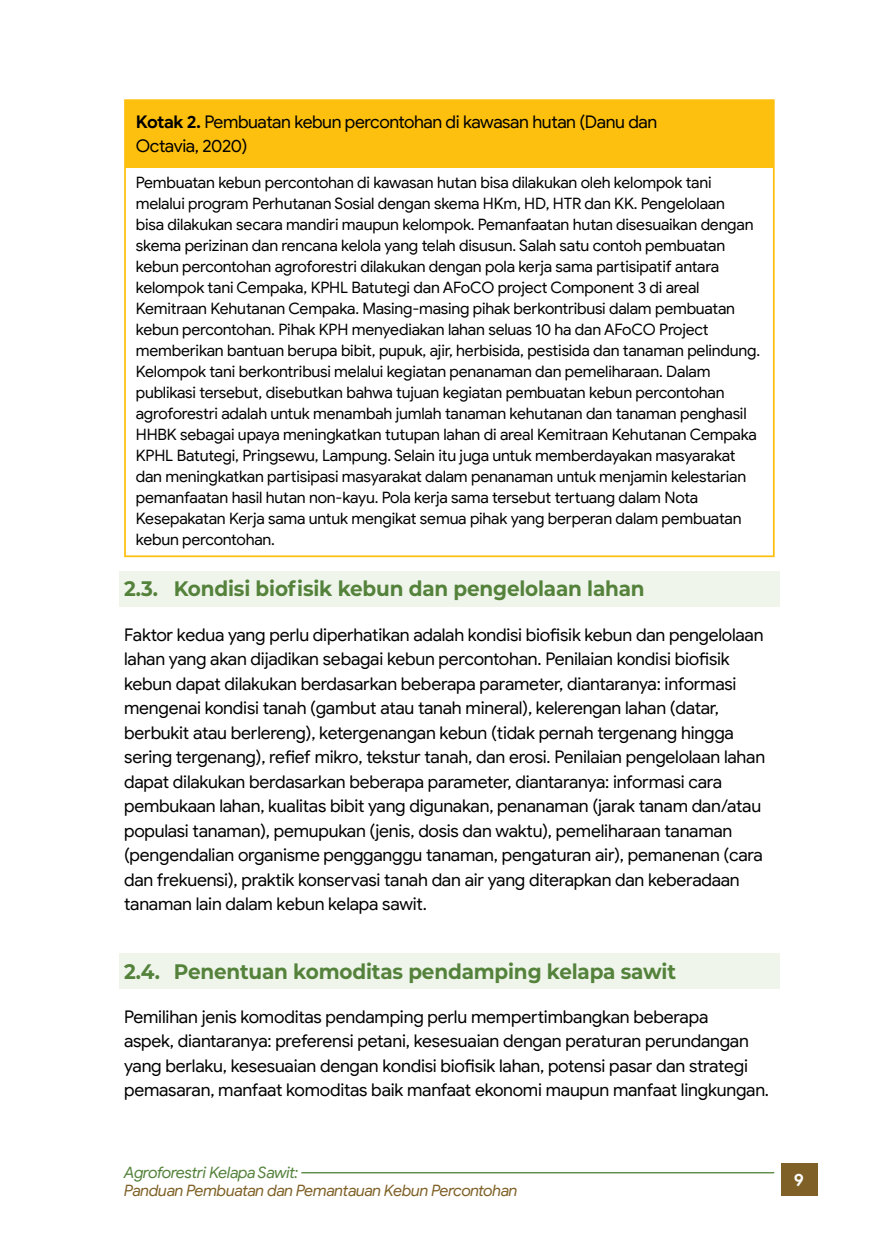
<style>
.page{position:relative;width:874px;height:1241px;background:#fff}
.page>*{position:absolute;margin:0;border:0;box-sizing:border-box;transform-origin:0 0}
.t1{font:700 21px "Montserrat";letter-spacing:-.01em;color:#54823b;scale:.95 1}
.t2{font:17.5px/24.5px "Google Sans";letter-spacing:-.01em;color:#000}
.t3{font:700 17.5px "Google Sans";color:#fff}
.t4{font:15.75px/21px "Google Sans";letter-spacing:-.01em;color:#000}
.t5{font:italic 15.75px "Google Sans";letter-spacing:-.025em;color:#7f6127}
.t6{font:italic 15.75px "Google Sans";letter-spacing:-.025em;color:#54823b}
.s1{font-weight:700}
</style>
<div class="page">
<hr style="left:301px;top:1171px;width:472px;height:2px;background:#54823b">
<div style="left:780px;top:1162px;width:37px;height:33px;background:#7f6127"></div>
<div style="left:119px;top:570px;width:660px;height:36px;background:#eff5eb"></div>
<div style="left:119px;top:953px;width:660px;height:35px;background:#eff5eb"></div>
<div style="left:126px;top:101px;width:646px;height:66px;background:#fec00f"></div>
<div style="left:124px;top:99px;width:650px;height:458px;border:2px solid #fec00f"></div>
<p class="t2" style="left:136px;top:109px;width:522px"><span class="s1">Kotak 2.</span> Pembuatan kebun percontohan di kawasan hutan (Danu dan<br>Octavia, 2020)</p>
<p class="t4" style="left:136px;top:172px;width:625px">Pembuatan kebun percontohan di kawasan hutan bisa dilakukan oleh kelompok tani melalui program Perhutanan Sosial dengan skema HKm, HD, HTR dan KK. Pengelolaan<br>bisa dilakukan secara mandiri maupun kelompok. Pemanfaatan hutan disesuaikan dengan skema perizinan dan rencana kelola yang telah disusun. Salah satu contoh pembuatan kebun percontohan agroforestri dilakukan dengan pola kerja sama partisipatif antara kelompok tani Cempaka, KPHL Batutegi dan AFoCO project Component 3 di areal Kemitraan Kehutanan Cempaka. Masing-masing pihak berkontribusi dalam pembuatan kebun percontohan. Pihak KPH menyediakan lahan seluas 10 ha dan AFoCO Project memberikan bantuan berupa bibit, pupuk, ajir, herbisida, pestisida dan tanaman pelindung.<br>Kelompok tani berkontribusi melalui kegiatan penanaman dan pemeliharaan. Dalam publikasi tersebut, disebutkan bahwa tujuan kegiatan pembuatan kebun percontohan agroforestri adalah untuk menambah jumlah tanaman kehutanan dan tanaman penghasil HHBK sebagai upaya meningkatkan tutupan lahan di areal Kemitraan Kehutanan Cempaka KPHL Batutegi, Pringsewu, Lampung. Selain itu juga untuk memberdayakan masyarakat dan meningkatkan partisipasi masyarakat dalam penanaman untuk menjamin kelestarian pemanfaatan hasil hutan non-kayu. Pola kerja sama tersebut tertuang dalam Nota Kesepakatan Kerja sama untuk mengikat semua pihak yang berperan dalam pembuatan kebun percontohan.</p>
<h1 class="t1" style="left:124px;top:573px;width:549px">2.3. Kondisi biofisik kebun dan pengelolaan lahan</h1>
<p class="t2" style="left:124px;top:622px;width:642px">Faktor kedua yang perlu diperhatikan adalah kondisi biofisik kebun dan pengelolaan lahan yang akan dijadikan sebagai kebun percontohan. Penilaian kondisi biofisik kebun dapat dilakukan berdasarkan beberapa parameter, diantaranya: informasi mengenai kondisi tanah (gambut atau tanah mineral), kelerengan lahan (datar, berbukit atau berlereng), ketergenangan kebun (tidak pernah tergenang hingga sering tergenang), refief mikro, tekstur tanah, dan erosi. Penilaian pengelolaan lahan dapat dilakukan berdasarkan beberapa parameter, diantaranya: informasi cara pembukaan lahan, kualitas bibit yang digunakan, penanaman (jarak tanam dan/atau populasi tanaman), pemupukan (jenis, dosis dan waktu), pemeliharaan tanaman (pengendalian organisme pengganggu tanaman, pengaturan air), pemanenan (cara dan frekuensi), praktik konservasi tanah dan air yang diterapkan dan keberadaan tanaman lain dalam kebun kelapa sawit.</p>
<h1 class="t1" style="left:124px;top:955px;width:582px">2.4. Penentuan komoditas pendamping kelapa sawit</h1>
<p class="t2" style="left:124px;top:1004px;width:646px">Pemilihan jenis komoditas pendamping perlu mempertimbangkan beberapa<br>aspek, diantaranya: preferensi petani, kesesuaian dengan peraturan perundangan yang berlaku, kesesuaian dengan kondisi biofisik lahan, potensi pasar dan strategi pemasaran, manfaat komoditas baik manfaat ekonomi maupun manfaat lingkungan.</p>
<p class="t6" style="left:124px;top:1162px;width:176px">Agroforestri Kelapa Sawit:</p>
<p class="t5" style="left:124px;top:1180px;width:395px">Panduan Pembuatan dan Pemantauan Kebun Percontohan</p>
<p class="t3" style="left:793px;top:1168px;width:12px">9</p>
</div>
